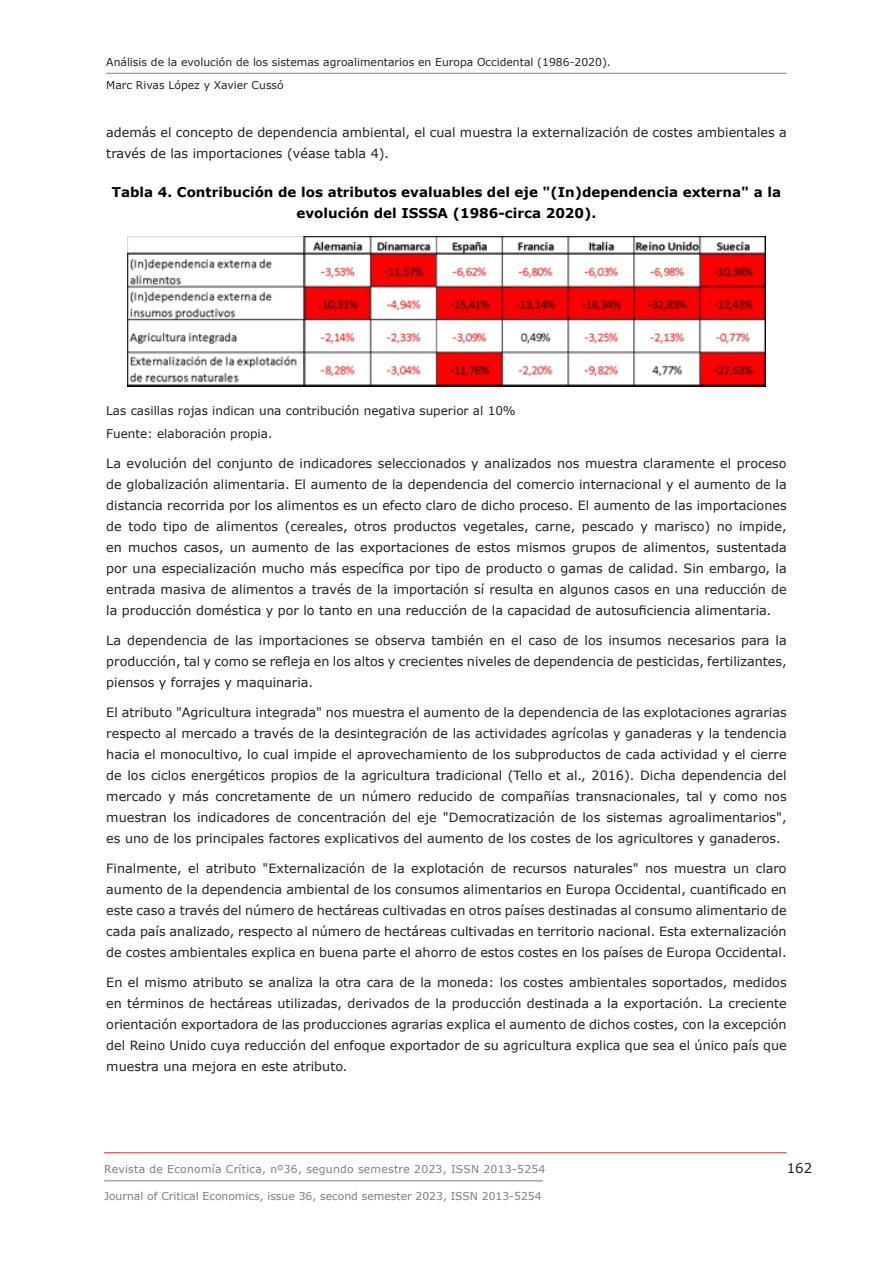
<style>
.page{position:relative;width:893px;height:1263px;background:#fff}
.page>*{position:absolute;margin:0;border:0;box-sizing:border-box;transform-origin:0 0}
.Centered_text{font:700 13.5px/21px "Verdana";color:#000;text-align:center}
.t1{font:13.5px "Verdana";color:#231f20}
.Body_Text{font:12.75px/21px "Verdana";color:#231f20;text-align:justify}
.t2{font:12px "Verdana";color:#231f20}
.t3{font:10.8px/22.5px "Verdana";color:#232323}
.t4{font:10.8px "Verdana";color:#7d7d7d}
.t5{font:10.8px "Verdana";letter-spacing:.025em;color:#7d7d7d}
</style>
<div class="page">
<hr style="left:106px;top:73px;width:681px;height:1px;background:#7d7d7d">
<hr style="left:104px;top:1152px;width:683px;height:1px;background:#d1232a">
<hr style="left:104px;top:1180px;width:439px;height:1px;background:#7d7d7d">
<img style="left:128px;top:236px;width:637px;height:150px">
<p class="t3" style="left:106px;top:51px;width:506px">Análisis de la evolución de los sistemas agroalimentarios en Europa Occidental (1986-2020).<br>Marc Rivas López y Xavier Cussó</p>
<p class="Body_Text" style="left:106px;top:122px;width:682px">además el concepto de dependencia ambiental, el cual muestra la externalización de costes ambientales a través de las importaciones (véase tabla 4).</p>
<p class="Centered_text" style="left:112px;top:182px;width:671px">Tabla 4. Contribución de los atributos evaluables del eje "(In)dependencia externa" a la evolución del ISSSA (1986-circa 2020).</p>
<p class="t2" style="left:106px;top:403px;width:411px">Las casillas rojas indican una contribución negativa superior al 10%</p>
<p class="t2" style="left:106px;top:426px;width:168px">Fuente: elaboración propia.</p>
<p class="Body_Text" style="left:106px;top:453px;width:682px">La evolución del conjunto de indicadores seleccionados y analizados nos muestra claramente el proceso de globalización alimentaria. El aumento de la dependencia del comercio internacional y el aumento de la distancia recorrida por los alimentos es un efecto claro de dicho proceso. El aumento de las importaciones de todo tipo de alimentos (cereales, otros productos vegetales, carne, pescado y marisco) no impide, en muchos casos, un aumento de las exportaciones de estos mismos grupos de alimentos, sustentada por una especialización mucho más específica por tipo de producto o gamas de calidad. Sin embargo, la entrada masiva de alimentos a través de la importación sí resulta en algunos casos en una reducción de la producción doméstica y por lo tanto en una reducción de la capacidad de autosuficiencia alimentaria.</p>
<p class="Body_Text" style="left:106px;top:630px;width:682px">La dependencia de las importaciones se observa también en el caso de los insumos necesarios para la producción, tal y como se refleja en los altos y crecientes niveles de dependencia de pesticidas, fertilizantes, piensos y forrajes y maquinaria.</p>
<p class="Body_Text" style="left:106px;top:702px;width:682px">El atributo "Agricultura integrada" nos muestra el aumento de la dependencia de las explotaciones agrarias respecto al mercado a través de la desintegración de las actividades agrícolas y ganaderas y la tendencia hacia el monocultivo, lo cual impide el aprovechamiento de los subproductos de cada actividad y el cierre de los ciclos energéticos propios de la agricultura tradicional (Tello et al., 2016). Dicha dependencia del mercado y más concretamente de un número reducido de compañías transnacionales, tal y como nos muestran los indicadores de concentración del eje "Democratización de los sistemas agroalimentarios", es uno de los principales factores explicativos del aumento de los costes de los agricultores y ganaderos.</p>
<p class="Body_Text" style="left:106px;top:858px;width:682px">Finalmente, el atributo "Externalización de la explotación de recursos naturales" nos muestra un claro aumento de la dependencia ambiental de los consumos alimentarios en Europa Occidental, cuantificado en este caso a través del número de hectáreas cultivadas en otros países destinadas al consumo alimentario de cada país analizado, respecto al número de hectáreas cultivadas en territorio nacional. Esta externalización de costes ambientales explica en buena parte el ahorro de estos costes en los países de Europa Occidental.</p>
<p class="Body_Text" style="left:106px;top:972px;width:682px">En el mismo atributo se analiza la otra cara de la moneda: los costes ambientales soportados, medidos en términos de hectáreas utilizadas, derivados de la producción destinada a la exportación. La creciente orientación exportadora de las producciones agrarias explica el aumento de dichos costes, con la excepción del Reino Unido cuya reducción del enfoque exportador de su agricultura explica que sea el único país que muestra una mejora en este atributo.</p>
<p class="t5" style="left:104px;top:1162px;width:443px">Revista de Economía Crítica, nº36, segundo semestre 2023, ISSN 2013-5254</p>
<p class="t4" style="left:104px;top:1189px;width:439px">Journal of Critical Economics, issue 36, second semester 2023, ISSN 2013-5254</p>
<p class="t1" style="left:787px;top:1160px;width:27px">162</p>
</div>
